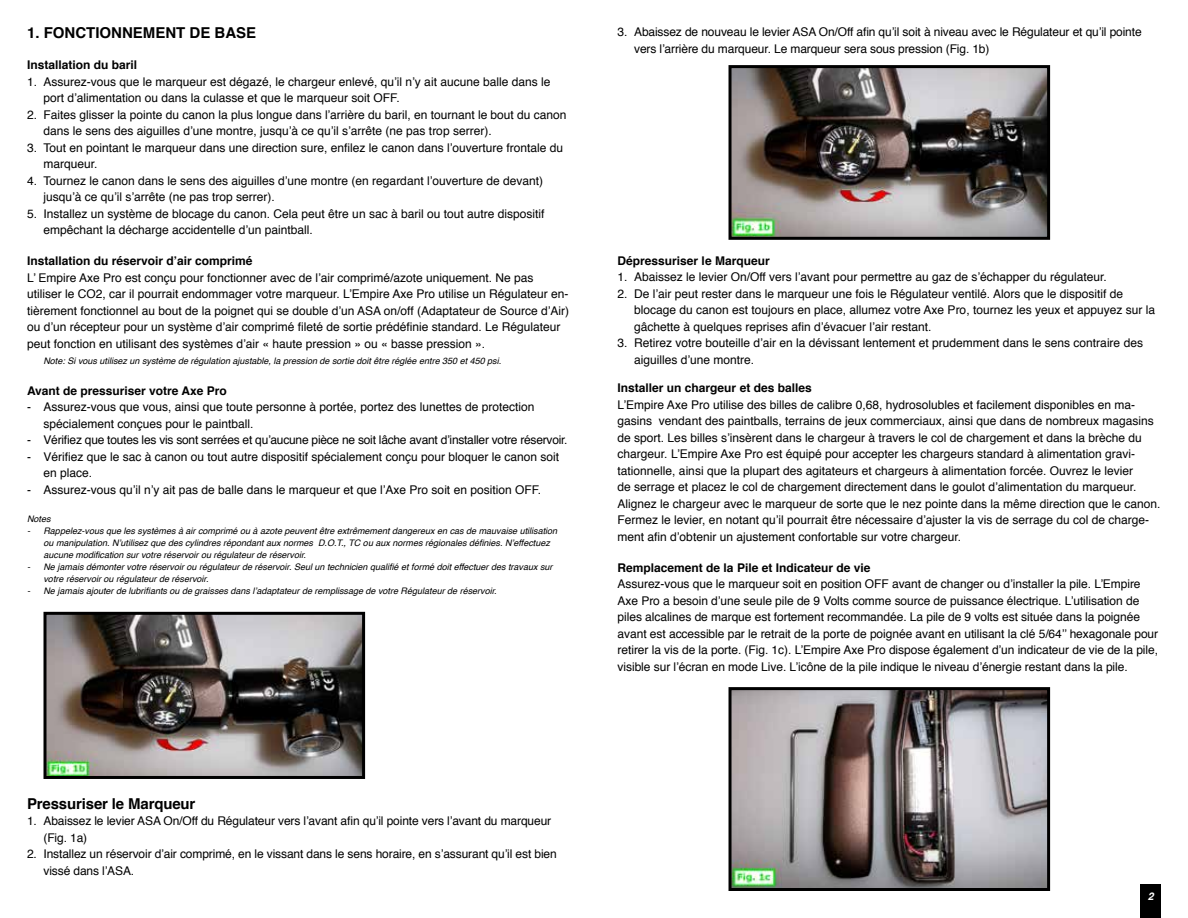
<style>
.page{position:relative;width:1188px;height:918px;background:#fff}
.page>*{position:absolute;margin:0;border:0;box-sizing:border-box;transform-origin:0 0}
.t1{font:700 15px "Helvetica";letter-spacing:-.01em;color:#000}
.t2{font:12px/16.5px "Helvetica";color:#000}
.t3{font:700 12px "Helvetica";color:#000}
.t4{font:12px "Helvetica";letter-spacing:-.02em;color:#000}
.t5{font:italic 700 10.5px "Helvetica";color:#fff}
.t6{font:italic 9px/12px "Helvetica";color:#000}
</style>
<div class="page">
<div style="left:1140px;top:885px;width:21px;height:33px;background:#000"></div>
<img style="left:48px;top:616px;width:313px;height:159px">
<div style="left:44px;top:612px;width:321px;height:167px;border:3px solid #000"></div>
<img style="left:733px;top:691px;width:313px;height:196px">
<div style="left:729px;top:687px;width:321px;height:204px;border:3px solid #000"></div>
<img style="left:733px;top:69px;width:313px;height:167px">
<div style="left:729px;top:65px;width:321px;height:175px;border:3px solid #000"></div>
<p class="t1" style="left:27px;top:21px;width:231px">1. FONCTIONNEMENT DE BASE</p>
<p class="t3" style="left:27px;top:55px;width:112px">Installation du baril</p>
<p class="t2" style="left:44px;top:74px;width:508px;text-indent:-16px">1. Assurez-vous que le marqueur est dégazé, le chargeur enlevé, qu’il n’y ait aucune balle dans le port d’alimentation ou dans la culasse et que le marqueur soit OFF.</p>
<p class="t2" style="left:44px;top:107px;width:525px;text-indent:-16px">2. Faites glisser la pointe du canon la plus longue dans l’arrière du baril, en tournant le bout du canon dans le sens des aiguilles d’une montre, jusqu’à ce qu’il s’arrête (ne pas trop serrer).</p>
<p class="t2" style="left:44px;top:140px;width:521px;text-indent:-16px">3. Tout en pointant le marqueur dans une direction sure, enfilez le canon dans l’ouverture frontale du marqueur.</p>
<p class="t2" style="left:44px;top:173px;width:501px;text-indent:-16px">4. Tournez le canon dans le sens des aiguilles d’une montre (en regardant l’ouverture de devant) jusqu’à ce qu’il s’arrête (ne pas trop serrer).</p>
<p class="t2" style="left:44px;top:206px;width:502px;text-indent:-16px">5. Installez un système de blocage du canon. Cela peut être un sac à baril ou tout autre dispositif empêchant la décharge accidentelle d’un paintball.</p>
<p class="t3" style="left:27px;top:251px;width:227px">Installation du réservoir d’air comprimé</p>
<p class="t2" style="left:27px;top:269px;width:544px">L’ Empire Axe Pro est conçu pour fonctionner avec de l’air comprimé/azote uniquement. Ne pas utiliser le CO2, car il pourrait endommager votre marqueur. L’Empire Axe Pro utilise un Régulateur en&shy;tièrement fonctionnel au bout de la poignet qui se double d’un ASA on/off (Adaptateur de Source d’Air) ou d’un récepteur pour un système d’air comprimé fileté de sortie prédéfinie standard. Le Régulateur peut fonction en utilisant des systèmes d’air « haute pression » ou « basse pression ».</p>
<p class="t6" style="left:43px;top:355px;width:459px">Note: Si vous utilisez un système de régulation ajustable, la pression de sortie doit être réglée entre 350 et 450 psi.</p>
<p class="t3" style="left:27px;top:381px;width:201px">Avant de pressuriser votre Axe Pro</p>
<p class="t2" style="left:44px;top:399px;width:492px;text-indent:-16px">- Assurez-vous que vous, ainsi que toute personne à portée, portez des lunettes de protection spécialement conçues pour le paintball.</p>
<p class="t4" style="left:27px;top:431px;width:542px">- Vérifiez que toutes les vis sont serrées et qu’aucune pièce ne soit lâche avant d’installer votre réservoir.</p>
<p class="t2" style="left:44px;top:449px;width:517px;text-indent:-16px">- Vérifiez que le sac à canon ou tout autre dispositif spécialement conçu pour bloquer le canon soit en place.</p>
<p class="t2" style="left:27px;top:482px;width:516px">- Assurez-vous qu’il n’y ait pas de balle dans le marqueur et que l’Axe Pro soit en position OFF.</p>
<p class="t6" style="left:27px;top:513px;width:25px">Notes</p>
<p class="t6" style="left:43px;top:525px;width:515px;text-indent:-16px">- Rappelez-vous que les systèmes à air comprimé ou à azote peuvent être extrêmement dangereux en cas de mauvaise utilisation ou manipulation. N’utilisez que des cylindres répondant aux normes D.O.T., TC ou aux normes régionales définies. N’effectuez aucune modification sur votre réservoir ou régulateur de réservoir.</p>
<p class="t6" style="left:43px;top:561px;width:511px;text-indent:-16px">- Ne jamais démonter votre réservoir ou régulateur de réservoir. Seul un technicien qualifié et formé doit effectuer des travaux sur votre réservoir ou régulateur de réservoir.</p>
<p class="t6" style="left:27px;top:585px;width:471px">- Ne jamais ajouter de lubrifiants ou de graisses dans l’adaptateur de remplissage de votre Régulateur de réservoir.</p>
<p class="t2" style="left:634px;top:24px;width:509px;text-indent:-16px">3. Abaissez de nouveau le levier ASA On/Off afin qu’il soit à niveau avec le Régulateur et qu’il pointe vers l’arrière du marqueur. Le marqueur sera sous pression (Fig. 1b)</p>
<p class="t3" style="left:618px;top:251px;width:154px">Dépressuriser le Marqueur</p>
<p class="t2" style="left:618px;top:269px;width:491px">1. Abaissez le levier On/Off vers l’avant pour permettre au gaz de s’échapper du régulateur.</p>
<p class="t2" style="left:634px;top:286px;width:522px;text-indent:-16px">2. De l’air peut rester dans le marqueur une fois le Régulateur ventilé. Alors que le dispositif de blocage du canon est toujours en place, allumez votre Axe Pro, tournez les yeux et appuyez sur la gâchette à quelques reprises afin d’évacuer l’air restant.</p>
<p class="t2" style="left:634px;top:335px;width:510px;text-indent:-16px">3. Retirez votre bouteille d’air en la dévissant lentement et prudemment dans le sens contraire des aiguilles d’une montre.</p>
<p class="t3" style="left:618px;top:378px;width:196px">Installer un chargeur et des balles</p>
<p class="t2" style="left:618px;top:397px;width:544px">L’Empire Axe Pro utilise des billes de calibre 0,68, hydrosolubles et facilement disponibles en ma&shy;gasins vendant des paintballs, terrains de jeux commerciaux, ainsi que dans de nombreux magasins de sport. Les billes s’insèrent dans le chargeur à travers le col de chargement et dans la brèche du chargeur. L’Empire Axe Pro est équipé pour accepter les chargeurs standard à alimentation gravi&shy;tationnelle, ainsi que la plupart des agitateurs et chargeurs à alimentation forcée. Ouvrez le levier<br>de serrage et placez le col de chargement directement dans le goulot d’alimentation du marqueur.<br>Alignez le chargeur avec le marqueur de sorte que le nez pointe dans la même direction que le canon.<br>Fermez le levier, en notant qu’il pourrait être nécessaire d’ajuster la vis de serrage du col de charge&shy;ment afin d’obtenir un ajustement confortable sur votre chargeur.</p>
<p class="t3" style="left:618px;top:558px;width:254px">Remplacement de la Pile et Indicateur de vie</p>
<p class="t2" style="left:618px;top:576px;width:542px">Assurez-vous que le marqueur soit en position OFF avant de changer ou d’installer la pile. L’Empire Axe Pro a besoin d’une seule pile de 9 Volts comme source de puissance électrique. L’utilisation de piles alcalines de marque est fortement recommandée. La pile de 9 volts est située dans la poignée avant est accessible par le retrait de la porte de poignée avant en utilisant la clé 5/64’’ hexagonale pour retirer la vis de la porte. (Fig. 1c). L’Empire Axe Pro dispose également d’un indicateur de vie de la pile, visible sur l’écran en mode Live. L’icône de la pile indique le niveau d’énergie restant dans la pile.</p>
<p class="t1" style="left:27px;top:792px;width:170px">Pressuriser le Marqueur</p>
<p class="t2" style="left:44px;top:813px;width:509px;text-indent:-16px">1. Abaissez le levier ASA On/Off du Régulateur vers l’avant afin qu’il pointe vers l’avant du marqueur (Fig. 1a)</p>
<p class="t2" style="left:44px;top:846px;width:515px;text-indent:-16px">2. Installez un réservoir d’air comprimé, en le vissant dans le sens horaire, en s’assurant qu’il est bien vissé dans l’ASA.</p>
<p class="t5" style="left:1148px;top:888px;width:7px">2</p>
</div>
